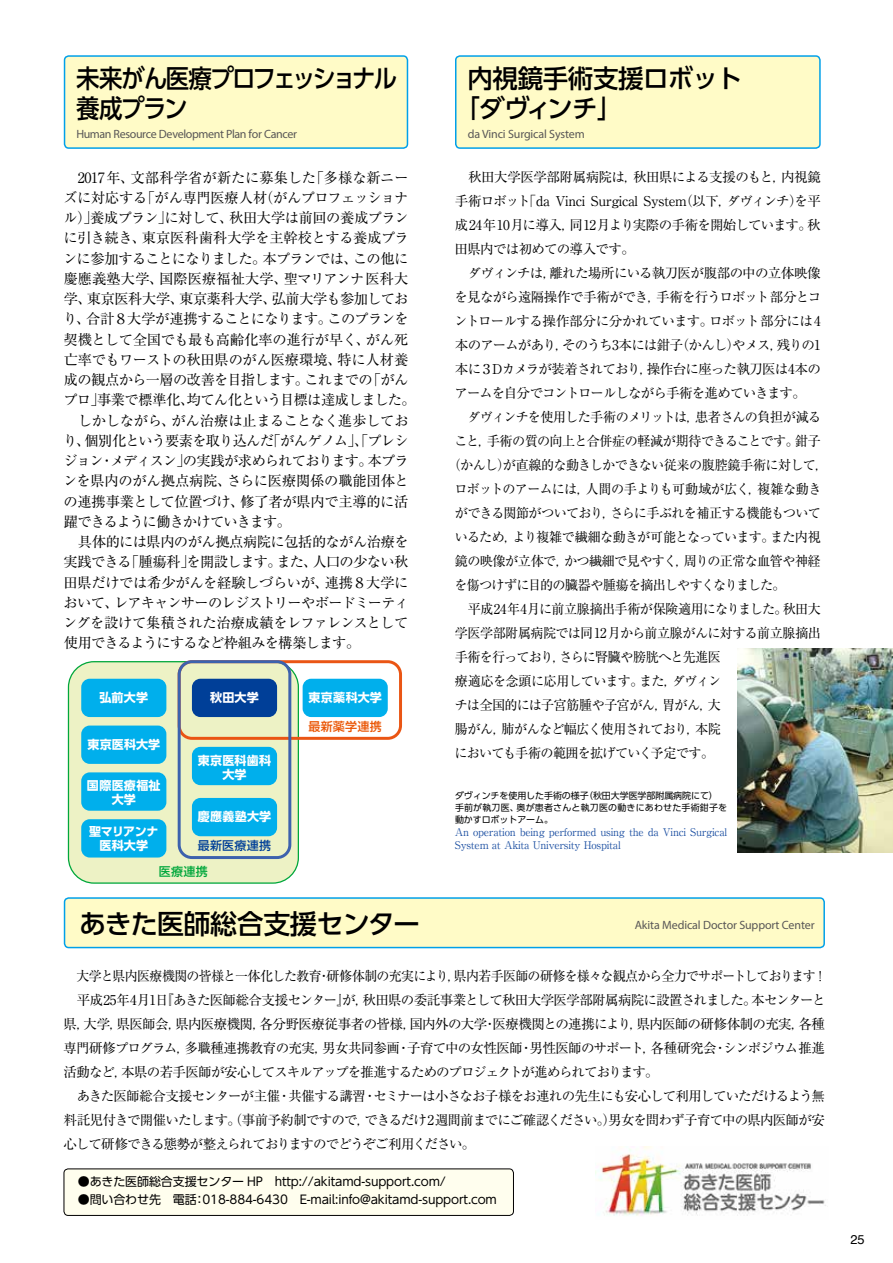
<style>
.page{position:relative;width:893px;height:1263px;background:#fff}
.page>*{position:absolute;margin:0;border:0;box-sizing:border-box;transform-origin:0 0}
.t1{font:500 27px "UD Shin Go Pro";letter-spacing:-.02em;color:#000}
.t2{font:500 25.5px/30px "UD Shin Go Pro";letter-spacing:-.07em;color:#000;scale:.92 1}
.t3{font:500 25.5px/30px "UD Shin Go Pro";letter-spacing:-.025em;color:#000}
.t4{font:14.25px/20.2px "Ryumin Pro";letter-spacing:-.035em;color:#000}
.t5{font:13.5px "Ryumin Pro";letter-spacing:-.055em;color:#000}
.t6{font:13.5px/24px "Ryumin Pro";letter-spacing:-.055em;color:#000;scale:.96 1}
.t7{font:13.5px "Ryumin Pro";letter-spacing:-.025em;color:#000}
.t8{font:13.5px "Ryumin Pro";letter-spacing:-.035em;color:#000}
.t9{font:12.75px "Helvetica";color:#000}
.t10{font:12px "UD Shin Go Pro";letter-spacing:-.01em;color:#000}
.t11{font:12px "Myriad Pro";letter-spacing:-.015em;color:#595757}
.t12{font:700 12px/13.6px "UD Shin Go Pro";letter-spacing:.02em;color:#fff;text-align:center}
.t13{font:700 12px/13.6px "UD Shin Go Pro";letter-spacing:-.015em;color:#fff;text-align:center}
.t14{font:500 12px "UD Shin Go Pro";letter-spacing:.03em;color:#ea5504}
.t15{font:500 12px "UD Shin Go Pro";letter-spacing:.03em;color:#003f98}
.t16{font:500 12px "UD Shin Go Pro";color:#00a73b}
.t17{font:10.5px/12.8px "Ryumin Pro";letter-spacing:-.02em;color:#1d50a2}
.t18{font:9px/12px "UD Shin Go Pro";letter-spacing:-.01em;color:#000}
</style>
<div class="page">
<div style="left:65px;top:56px;width:342px;height:92px;background:#fffbc7;border-radius:4px"></div>
<div style="left:64px;top:55px;width:344px;height:94px;border:2px solid #00a0e9;border-radius:4px"></div>
<div style="left:64px;top:1169px;width:449px;height:46px;background:#fffeee;border-radius:4px"></div>
<div style="left:64px;top:1169px;width:450px;height:46px;border:1px solid #000;border-radius:4px"></div>
<div style="left:456px;top:56px;width:364px;height:92px;background:#fffbc7;border-radius:4px"></div>
<div style="left:455px;top:55px;width:366px;height:94px;border:2px solid #00a0e9;border-radius:4px"></div>
<img style="left:595px;top:1146px;width:231px;height:70px">
<img style="left:738px;top:648px;width:155px;height:205px">
<div style="left:65px;top:898px;width:759px;height:49px;background:#fffbc7;border-radius:4px"></div>
<div style="left:64px;top:897px;width:761px;height:51px;border:2px solid #00a0e9;border-radius:4px"></div>
<div style="left:68px;top:662px;width:230px;height:221px;background:#edf2c5;border-radius:26px"></div>
<div style="left:68px;top:661px;width:231px;height:223px;border:1px solid #00a73b;border-radius:26px"></div>
<div style="left:178px;top:660px;width:224px;height:80px;border:3px solid #ea5514;border-radius:13px"></div>
<div style="left:178px;top:660px;width:113px;height:199px;border:3px solid #3d62ad;border-radius:13px"></div>
<div style="left:81px;top:679px;width:85px;height:38px;background:#00afec;border-radius:9px"></div>
<div style="left:81px;top:725px;width:85px;height:39px;background:#00afec;border-radius:9px"></div>
<div style="left:303px;top:679px;width:85px;height:38px;background:#00afec;border-radius:9px"></div>
<div style="left:192px;top:747px;width:85px;height:38px;background:#00afec;border-radius:9px"></div>
<div style="left:192px;top:798px;width:85px;height:38px;background:#00afec;border-radius:9px"></div>
<div style="left:81px;top:772px;width:85px;height:39px;background:#00afec;border-radius:9px"></div>
<div style="left:81px;top:819px;width:85px;height:38px;background:#00afec;border-radius:9px"></div>
<div style="left:192px;top:679px;width:85px;height:38px;background:#003f98;border-radius:9px"></div>
<h2 class="t2" style="left:76px;top:63px;width:350px">未来がん医療プロフェッショナル養成プラン</h2>
<h2 class="t3" style="left:454px;top:63px;width:289px;text-indent:13px">内視鏡手術支援ロボット「ダヴィンチ」</h2>
<p class="t11" style="left:76px;top:126px;width:222px">Human Resource Development Plan for Cancer</p>
<p class="t11" style="left:468px;top:126px;width:119px">da Vinci Surgical System</p>
<p class="t4" style="left:63px;top:166px;width:354px">　2017年、文部科学省が新たに募集した「多様な新ニーズに対応する「がん専門医療人材（がんプロフェッショナル）」養成プラン」に対して、秋田大学は前回の養成プランに引き続き、東京医科歯科大学を主幹校とする養成プランに参加することになりました。本プランでは、この他に慶應義塾大学、国際医療福祉大学、聖マリアンナ医科大学、東京医科大学、東京薬科大学、弘前大学も参加しており、合計８大学が連携することになります。このプランを契機として全国でも最も高齢化率の進行が早く、がん死亡率でもワーストの秋田県のがん医療環境、特に人材養成の観点から一層の改善を目指します。これまでの「がんプロ」事業で標準化、均てん化という目標は達成しました。　しかしながら、がん治療は止まることなく進歩しており、個別化という要素を取り込んだ「がんゲノム」、「プレシジョン・メディスン」の実践が求められております。本プランを県内のがん拠点病院、さらに医療関係の職能団体との連携事業として位置づけ、修了者が県内で主導的に活躍できるように働きかけていきます。<br>　具体的には県内のがん拠点病院に包括的ながん治療を実践できる「腫瘍科」を開設します。また、人口の少ない秋田県だけでは希少がんを経験しづらいが、連携８大学において、レアキャンサーのレジストリーやボードミーティングを設けて集積された治療成績をレファレンスとして使用できるようにするなど枠組みを構築します。</p>
<p class="t12" style="left:100px;top:690px;width:50px">弘前大学</p>
<p class="t12" style="left:87px;top:737px;width:74px">東京医科大学</p>
<p class="t12" style="left:210px;top:690px;width:50px">秋田大学</p>
<p class="t12" style="left:198px;top:753px;width:75px">東京医科歯科大学</p>
<p class="t12" style="left:198px;top:810px;width:75px">慶應義塾大学</p>
<p class="t12" style="left:87px;top:778px;width:75px">国際医療福祉大学</p>
<p class="t13" style="left:89px;top:824px;width:71px">聖マリアンナ医科大学</p>
<p class="t15" style="left:198px;top:836px;width:75px">最新医療連携</p>
<p class="t16" style="left:159px;top:861px;width:51px">医療連携</p>
<p class="t12" style="left:308px;top:690px;width:75px">東京薬科大学</p>
<p class="t14" style="left:308px;top:717px;width:75px">最新薬学連携</p>
<p class="t5" style="left:455px;top:166px;width:367px">　秋田大学医学部附属病院は，秋田県による支援のもと，内視鏡</p>
<p class="t7" style="left:455px;top:190px;width:367px">手術ロボット「da Vinci Surgical System（以下，ダヴィンチ）を平</p>
<p class="t5" style="left:455px;top:214px;width:367px">成24年10月に導入，同12月より実際の手術を開始しています。秋</p>
<p class="t5" style="left:455px;top:238px;width:182px">田県内では初めての導入です。</p>
<p class="t5" style="left:455px;top:262px;width:367px">　ダヴィンチは，離れた場所にいる執刀医が腹部の中の立体映像</p>
<p class="t5" style="left:454px;top:286px;width:368px">を見ながら遠隔操作で手術ができ，手術を行うロボット部分とコ</p>
<p class="t5" style="left:454px;top:310px;width:368px">ントロールする操作部分に分かれています。ロボット部分には4</p>
<p class="t5" style="left:455px;top:334px;width:368px">本のアームがあり，そのうち3本には鉗子（かんし）やメス，残りの1</p>
<p class="t5" style="left:455px;top:358px;width:368px">本に３Dカメラが装着されており，操作台に座った執刀医は4本の</p>
<p class="t5" style="left:454px;top:382px;width:353px">アームを自分でコントロールしながら手術を進めていきます。</p>
<p class="t5" style="left:455px;top:406px;width:368px">　ダヴィンチを使用した手術のメリットは，患者さんの負担が減る</p>
<p class="t5" style="left:454px;top:430px;width:368px">こと，手術の質の向上と合併症の軽減が期待できることです。鉗子</p>
<p class="t5" style="left:448px;top:454px;width:382px">（かんし）が直線的な動きしかできない従来の腹腔鏡手術に対して，</p>
<p class="t5" style="left:454px;top:478px;width:368px">ロボットのアームには，人間の手よりも可動域が広く，複雑な動き</p>
<p class="t5" style="left:455px;top:502px;width:368px">ができる関節がついており，さらに手ぶれを補正する機能もついて</p>
<p class="t5" style="left:455px;top:526px;width:368px">いるため，より複雑で繊細な動きが可能となっています。また内視</p>
<p class="t5" style="left:455px;top:550px;width:367px">鏡の映像が立体で，かつ繊細で見やすく，周りの正常な血管や神経</p>
<p class="t5" style="left:454px;top:574px;width:333px">を傷つけずに目的の臓器や腫瘍を摘出しやすくなりました。</p>
<p class="t5" style="left:455px;top:598px;width:367px">　平成24年4月に前立腺摘出手術が保険適用になりました。秋田大</p>
<p class="t5" style="left:455px;top:622px;width:368px">学医学部附属病院では同12月から前立腺がんに対する前立腺摘出</p>
<p class="t5" style="left:455px;top:646px;width:268px">手術を行っており，さらに腎臓や膀胱へと先進医</p>
<p class="t5" style="left:455px;top:670px;width:268px">療適応を念頭に応用しています。また，ダヴィン</p>
<p class="t5" style="left:455px;top:694px;width:268px">チは全国的には子宮筋腫や子宮がん，胃がん，大</p>
<p class="t8" style="left:455px;top:718px;width:267px">腸がん，肺がんなど幅広く使用されており，本院</p>
<p class="t5" style="left:454px;top:742px;width:261px">においても手術の範囲を拡げていく予定です。</p>
<p class="t18" style="left:455px;top:789px;width:274px">ダヴィンチを使用した手術の様子（秋田大学医学部附属病院にて）手前が執刀医、奥が患者さんと執刀医の動きにあわせた手術鉗子を動かすロボットアーム。</p>
<p class="t17" style="left:455px;top:825px;width:274px">An operation being performed using the da Vinci Surgical<br>System at Akita University Hospital</p>
<h1 class="t1" style="left:79px;top:902px;width:342px">あきた医師総合支援センター</h1>
<p class="t11" style="left:635px;top:917px;width:181px">Akita Medical Doctor Support Center</p>
<p class="t6" style="left:64px;top:963px;width:796px">　大学と県内医療機関の皆様と一体化した教育・研修体制の充実により，県内若手医師の研修を様々な観点から全力でサポートしております！　平成25年4月1日『あきた医師総合支援センター』が，秋田県の委託事業として秋田大学医学部附属病院に設置されました。本センターと県，大学，県医師会，県内医療機関，各分野医療従事者の皆様，国内外の大学・医療機関との連携により，県内医師の研修体制の充実，各種専門研修プログラム，多職種連携教育の充実，男女共同参画・子育て中の女性医師・男性医師のサポート，各種研究会・シンポジウム推進活動など，本県の若手医師が安心してスキルアップを推進するためのプロジェクトが進められております。<br>　あきた医師総合支援センターが主催・共催する講習・セミナーは小さなお子様をお連れの先生にも安心して利用していただけるよう無料託児付きで開催いたします。（事前予約制ですので，できるだけ2週間前までにご確認ください。）男女を問わず子育て中の県内医師が安心して研修できる態勢が整えられておりますのでどうぞご利用ください。</p>
<p class="t10" style="left:78px;top:1172px;width:370px">●あきた医師総合支援センター HP　http://akitamd-support.com/</p>
<p class="t10" style="left:78px;top:1189px;width:421px">●問い合わせ先　電話：018-884-6430　E-mail:info@akitamd-support.com</p>
<p class="t9" style="left:850px;top:1230px;width:16px">25</p>
</div>
